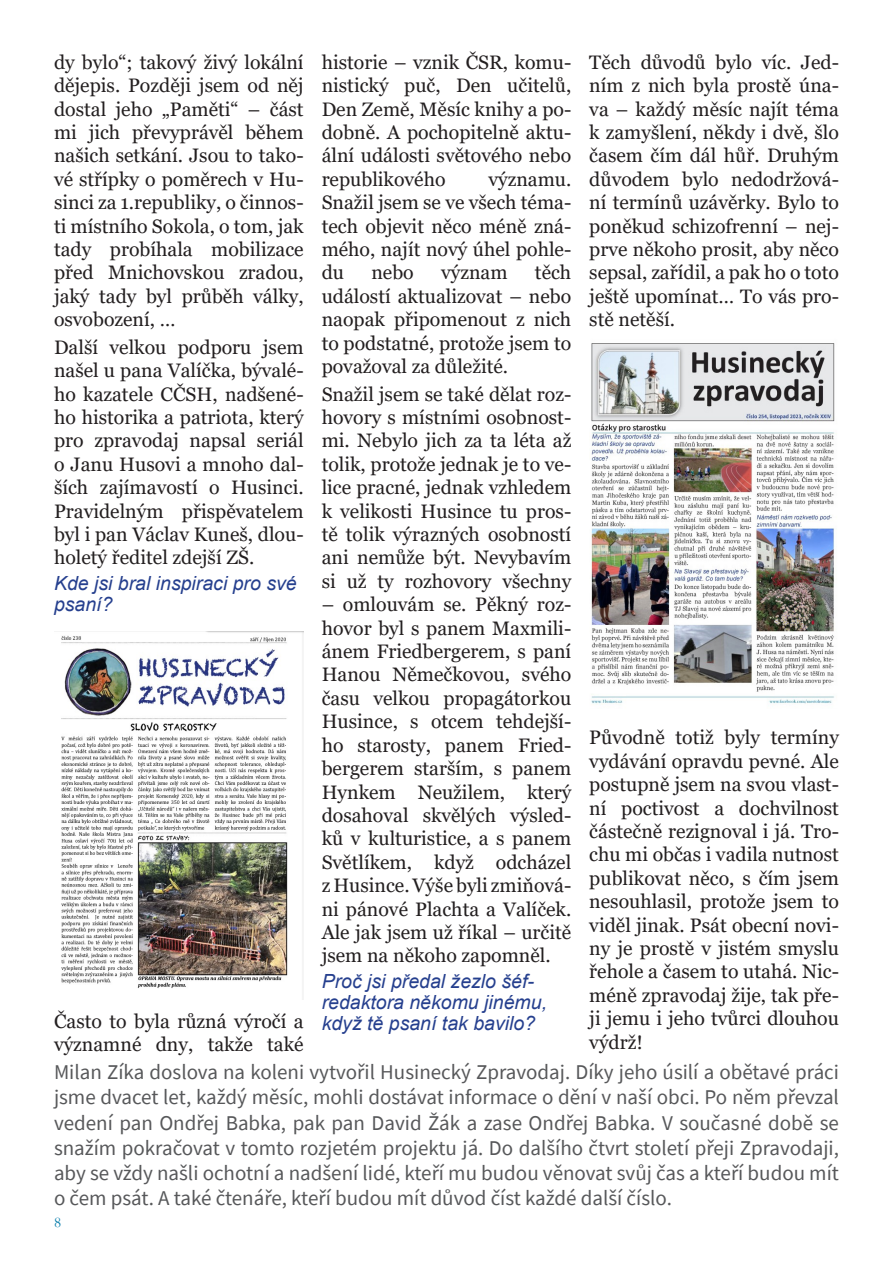
<style>
.page{position:relative;width:893px;height:1263px;background:#fff}
.page>*{position:absolute;margin:0;border:0;box-sizing:border-box;transform-origin:0 0}
.Perex{font:21px/25.2px "Source Sans Pro";color:#57585a;text-align:justify}
.Odstavec{font:19.5px/23.4px "Georgia";color:#231f20;text-align:justify}
.Rozhovor_otázka{font:italic 19.5px/21px "Arial";color:#253f8e}
.Sloupek{font:15px "Garamond";color:#007aa9}
</style>
<div class="page">
<img style="left:61px;top:631px;width:243px;height:368px">
<img style="left:591px;top:343px;width:244px;height:361px">
<p class="Odstavec" style="left:322px;top:51px;width:251px">historie – vznik ČSR, komu&shy;nistický puč, Den učitelů, Den Země, Měsíc knihy a po&shy;dobně. A pochopitelně aktu&shy;ální události světového nebo republikového</p>
<p class="Odstavec" style="left:589px;top:51px;width:251px">Těch důvodů bylo víc. Jed&shy;ním z nich byla prostě úna&shy;va – každý měsíc najít téma k zamyšlení, někdy i dvě, šlo časem čím dál hůř. Druhým důvodem bylo nedodržová&shy;ní termínů uzávěrky. Bylo to poněkud schizofrenní – nej&shy;prve někoho prosit, aby něco sepsal, zařídil, a pak ho o toto ještě upomínat… To vás pro&shy;stě netěší.</p>
<p class="Odstavec" style="left:54px;top:51px;width:251px">dy bylo“; takový živý lokální dějepis. Později jsem od něj dostal jeho „Paměti“ – část mi jich převyprávěl během našich setkání. Jsou to tako&shy;vé střípky o poměrech v Hu&shy;sinci za 1.republiky, o činnos&shy;ti místního Sokola, o tom, jak tady probíhala mobilizace před Mnichovskou zradou, jaký tady byl průběh války, osvobození, …</p>
<p class="Odstavec" style="left:54px;top:336px;width:251px">Další velkou podporu jsem našel u pana Valíčka, bývalé&shy;ho kazatele CČSH, nadšené&shy;ho historika a patriota, který pro zpravodaj napsal seriál o Janu Husovi a mnoho dal&shy;ších zajímavostí o Husinci.<br>Pravidelným přispěvatelem byl i pan Václav Kuneš, dlou&shy;holetý ředitel zdejší ZŠ.</p>
<p class="Rozhovor_otázka" style="left:54px;top:573px;width:244px">Kde jsi bral inspiraci pro své psaní?</p>
<p class="Odstavec" style="left:322px;top:168px;width:251px;text-indent:167px">významu.<br>Snažil jsem se ve všech téma&shy;tech objevit něco méně zná&shy;mého, najít nový úhel pohle&shy;du</p>
<p class="Odstavec" style="left:322px;top:261px;width:251px;text-indent:213px">těch událostí aktualizovat – nebo naopak připomenout z nich to podstatné, protože jsem to považoval za důležité.</p>
<p class="Odstavec" style="left:322px;top:383px;width:251px">Snažil jsem se také dělat roz&shy;hovory s místními osobnost&shy;mi. Nebylo jich za ta léta až tolik, protože jednak je to ve&shy;lice pracné, jednak vzhledem k velikosti Husince tu pros&shy;tě tolik výrazných osobností ani nemůže být. Nevybavím si už ty rozhovory všechny</p>
<p class="Odstavec" style="left:322px;top:593px;width:251px">– omlouvám se. Pěkný roz&shy;hovor byl s panem Maxmili&shy;ánem Friedbergerem, s paní Hanou Němečkovou, svého času velkou propagátorkou Husince, s otcem tehdejší&shy;ho starosty, panem Fried&shy;bergerem starším, s panem Hynkem Neužilem, který dosahoval skvělých výsled&shy;ků v kulturistice, a s panem Světlíkem, když odcházel z Husince. Výše byli zmiňová&shy;ni pánové Plachta a Valíček.<br>Ale jak jsem už říkal – určitě jsem na někoho zapomněl.</p>
<p class="Rozhovor_otázka" style="left:322px;top:970px;width:227px">Proč jsi předal žezlo šéf&shy;redaktora někomu jinému, když tě psaní tak bavilo?</p>
<p class="Odstavec" style="left:371px;top:261px;width:44px">nebo</p>
<p class="Odstavec" style="left:441px;top:261px;width:68px">význam</p>
<p class="Odstavec" style="left:589px;top:726px;width:251px">Původně totiž byly termíny vydávání opravdu pevné. Ale postupně jsem na svou vlast&shy;ní poctivost a dochvilnost částečně rezignoval i já. Tro&shy;chu mi občas i vadila nutnost publikovat něco, s čím jsem nesouhlasil, protože jsem to viděl jinak. Psát obecní novi&shy;ny je prostě v jistém smyslu řehole a časem to utahá. Nic&shy;méně zpravodaj žije, tak pře&shy;ji jemu i jeho tvůrci dlouhou výdrž!</p>
<p class="Perex" style="left:54px;top:1059px;width:786px">Milan Zíka doslova na koleni vytvořil Husinecký Zpravodaj. Díky jeho úsilí a obětavé práci jsme dvacet let, každý měsíc, mohli dostávat informace o dění v naší obci. Po něm převzal vedení pan Ondřej Babka, pak pan David Žák a zase Ondřej Babka. V současné době se snažím pokračovat v tomto rozjetém projektu já. Do dalšího čtvrt století přeji Zpravodaji, aby se vždy našli ochotní a nadšení lidé, kteří mu budou věnovat svůj čas a kteří budou mít o čem psát. A také čtenáře, kteří budou mít důvod číst každé další číslo.</p>
<p class="Odstavec" style="left:54px;top:1010px;width:251px">Často to byla různá výročí a významné dny, takže také</p>
<p class="Sloupek" style="left:54px;top:1212px;width:9px">8</p>
</div>
